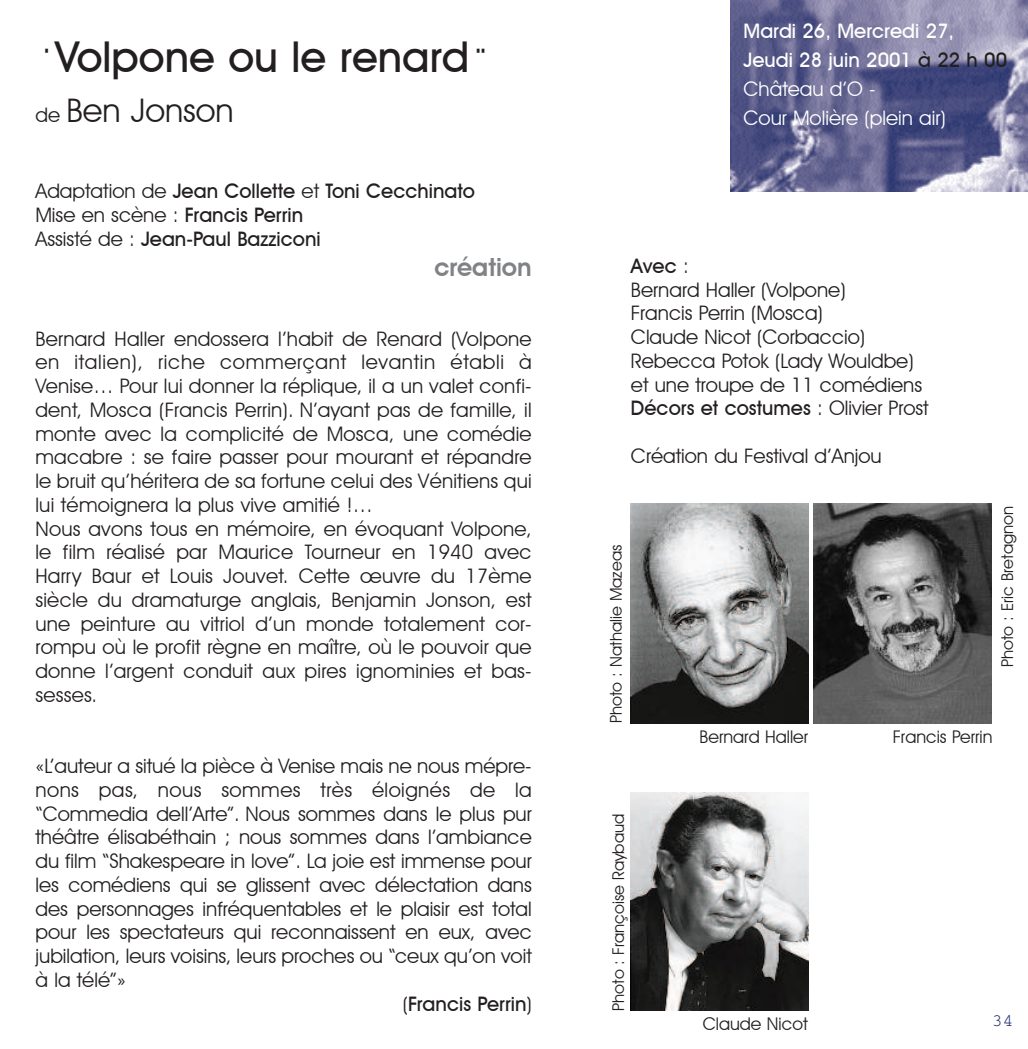
<style>
.page{position:relative;width:1028px;height:1049px;background:#fff}
.page>*{position:absolute;margin:0;border:0;box-sizing:border-box;transform-origin:0 0}
.t1{font:500 42.5px "Avant Garde IT Cby BT";color:#231f20}
.t2{font:32.5px "Avant Garde IT Cby BT";color:#231f20}
.t3{font:600 25px "Avant Garde IT Cby BT";color:#808285}
.t4{font:20px/23.8px "Avant Garde IT Cby BT";letter-spacing:.01em;color:#231f20}
.t5{font:500 20px/23.8px "Avant Garde IT Cby BT";color:#231f20}
.t6{font:500 20px/28.8px "Avant Garde IT Cby BT";color:#fff}
.t7{font:17.5px "Avant Garde IT Cby BT";color:#231f20}
.t8{font:17.5px "Courier";color:#293670}
.t9{font:16.25px "Avant Garde IT Cby BT";color:#231f20}
.s1{font-family:"Courier";font-weight:400;font-size:37.5px}
.s2{font-size:20px}
.s3{font-weight:400}
.s4{color:#231f20}
.s5{font-weight:500}
</style>
<div class="page">
<img style="left:730px;top:0;width:298px;height:191px">
<img style="left:631px;top:504px;width:177px;height:219px">
<img style="left:814px;top:504px;width:177px;height:219px">
<img style="left:631px;top:792px;width:177px;height:219px">
<h1 class="t1" style="left:35px;top:31px;width:458px"><span class="s1">˙</span>Volpone ou le renard<span class="s1">¨</span></h1>
<h2 class="t2" style="left:35px;top:90px;width:200px"><span class="s2">de</span> Ben Jonson</h2>
<p class="t5" style="left:35px;top:179px;width:441px"><span class="s3">Adaptation de</span> Jean Collette <span class="s3">et</span> Toni Cecchinato<br><span class="s3">Mise en scène :</span> Francis Perrin<br><span class="s3">Assisté de :</span> Jean-Paul Bazziconi</p>
<p class="t3" style="left:434px;top:252px;width:99px">création</p>
<p class="t4" style="left:35px;top:326px;width:498px">Bernard Haller endossera l’habit de Renard (Volpone en italien), riche commerçant levantin établi à Venise… Pour lui donner la réplique, il a un valet confi&shy;dent, Mosca (Francis Perrin). N’ayant pas de famille, il monte avec la complicité de Mosca, une comédie macabre : se faire passer pour mourant et répandre le bruit qu’héritera de sa fortune celui des Vénitiens qui lui témoignera la plus vive amitié !…<br>Nous avons tous en mémoire, en évoquant Volpone, le film réalisé par Maurice Tourneur en 1940 avec Harry Baur et Louis Jouvet. Cette œuvre du 17ème siècle du dramaturge anglais, Benjamin Jonson, est une peinture au vitriol d’un monde totalement cor&shy;rompu où le profit règne en maître, où le pouvoir que donne l’argent conduit aux pires ignominies et bas&shy;sesses.</p>
<p class="t4" style="left:35px;top:754px;width:498px">«L’auteur a situé la pièce à Venise mais ne nous mépre-</p>
<p class="t4" style="left:35px;top:778px;width:498px">nons pas, nous sommes très éloignés de la</p>
<p class="t4" style="left:35px;top:801px;width:498px">“Commedia dell’Arte”. Nous sommes dans le plus pur</p>
<p class="t4" style="left:35px;top:825px;width:498px">théâtre élisabéthain ; nous sommes dans l’ambiance</p>
<p class="t4" style="left:36px;top:849px;width:498px">du film “Shakespeare in love”. La joie est immense pour</p>
<p class="t4" style="left:36px;top:873px;width:498px">les comédiens qui se glissent avec délectation dans</p>
<p class="t4" style="left:36px;top:896px;width:498px">des personnages infréquentables et le plaisir est total</p>
<p class="t4" style="left:36px;top:920px;width:498px">pour les spectateurs qui reconnaissent en eux, avec</p>
<p class="t4" style="left:36px;top:944px;width:498px">jubilation, leurs voisins, leurs proches ou “ceux qu’on voit</p>
<p class="t4" style="left:36px;top:968px;width:92px">à la télé”»</p>
<p class="t5" style="left:403px;top:991px;width:131px"><span class="s3">(</span>Francis Perrin<span class="s3">)</span></p>
<p class="t6" style="left:743px;top:17px;width:265px">Mardi 26, Mercredi 27,<br>Jeudi 28 juin 2001 <span class="s4">à 22 h 00<br></span><span class="s3">Château d’O -<br>Cour Molière (plein air)</span></p>
<p class="t4" style="left:631px;top:254px;width:299px"><span class="s5">Avec</span> :<br>Bernard Haller (Volpone)<br>Francis Perrin (Mosca)<br>Claude Nicot (Corbaccio)<br>Rebecca Potok (Lady Wouldbe) et une troupe de 11 comédiens<br><span class="s5">Décors et costumes</span> : Olivier Prost</p>
<p class="t4" style="left:631px;top:444px;width:252px">Création du Festival d’Anjou</p>
<p class="t9" style="left:606px;top:723px;width:180px;rotate:-90deg">Photo : Nathalie Mazeas</p>
<p class="t9" style="left:997px;top:667px;width:163px;rotate:-90deg">Photo : Eric Bretagnon</p>
<p class="t7" style="left:699px;top:726px;width:110px">Bernard Haller</p>
<p class="t7" style="left:892px;top:726px;width:101px">Francis Perrin</p>
<p class="t9" style="left:608px;top:1011px;width:199px;rotate:-90deg">Photo : Françoise Raybaud</p>
<p class="t7" style="left:702px;top:1013px;width:107px">Claude Nicot</p>
<p class="t8" style="left:992px;top:1015px;width:23px">34</p>
</div>
